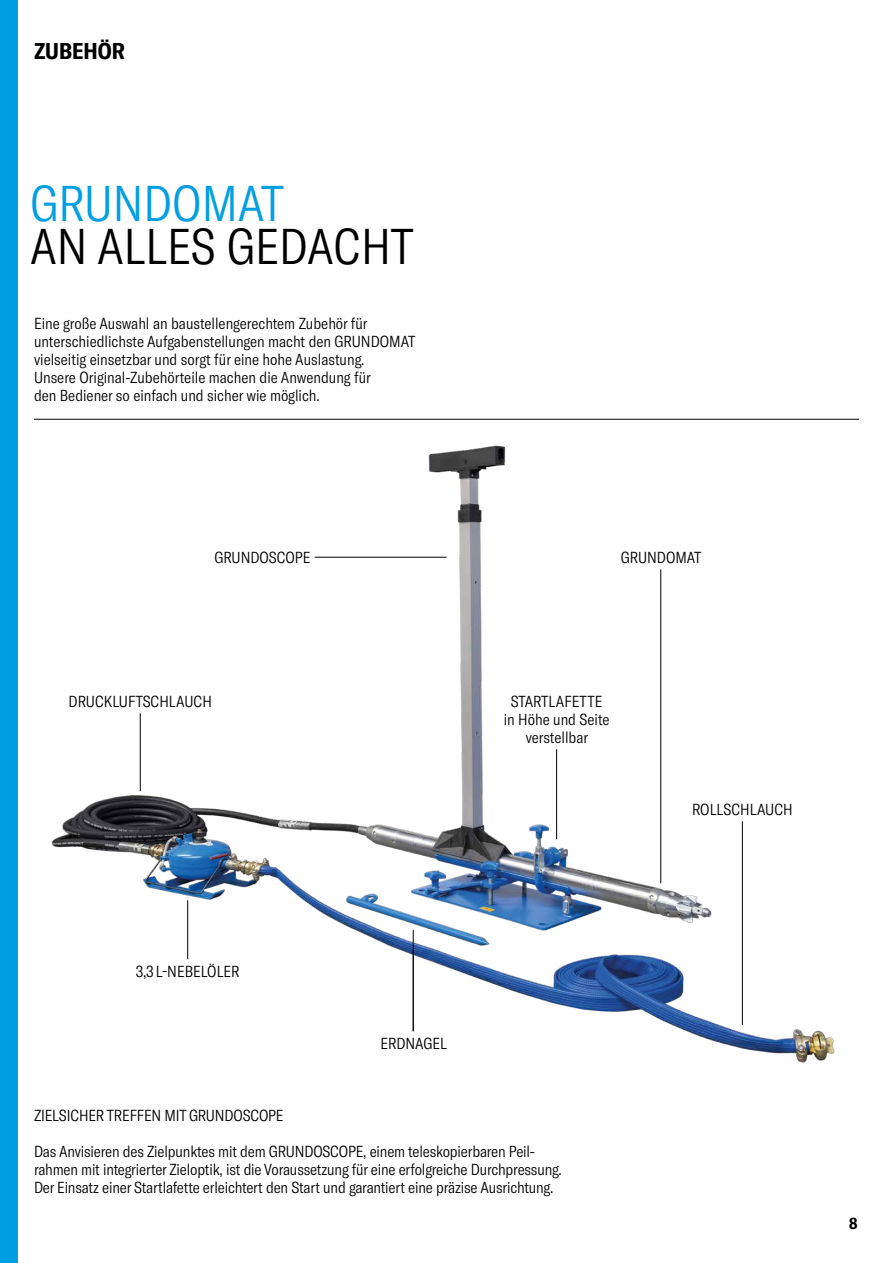
<style>
.page{position:relative;width:893px;height:1263px;background:#fff}
.page>*{position:absolute;margin:0;border:0;box-sizing:border-box;transform-origin:0 0}
.t1{font:300 condensed 49.5px "GT America";color:#000}
.t2{font:300 condensed 49.5px "GT America";color:#009fe3}
.t3{font:700 condensed 22.5px "GT America";color:#000}
.t4{font:300 condensed 15.75px/18px "GT America";letter-spacing:-.005em;color:#000}
.t5{font:700 condensed 15.75px "GT America";color:#000}
</style>
<div class="page">
<div style="left:0;top:0;width:17px;height:1263px;background:#009fe3"></div>
<img style="left:51px;top:445px;width:784px;height:618px">
<hr style="left:140px;top:713px;width:1px;height:78px;background:#000">
<hr style="left:742px;top:821px;width:1px;height:204px;background:#000">
<hr style="left:660px;top:569px;width:1px;height:314px;background:#000">
<hr style="left:556px;top:749px;width:1px;height:90px;background:#000">
<hr style="left:187px;top:900px;width:1px;height:59px;background:#000">
<hr style="left:315px;top:557px;width:131px;height:1px;background:#000">
<hr style="left:413px;top:930px;width:1px;height:101px;background:#000">
<hr style="left:34px;top:419px;width:825px;height:1px;background:#000">
<h2 class="t3" style="left:34px;top:37px;width:93px">ZUBEHÖR</h2>
<h1 class="t2" style="left:30px;top:175px;width:255px">GRUNDOMAT</h1>
<h1 class="t1" style="left:30px;top:218px;width:385px">AN ALLES GEDACHT</h1>
<p class="t4" style="left:34px;top:314px;width:383px">Eine große Auswahl an baustellengerechtem Zubehör für unterschiedlichste Aufgabenstellungen macht den GRUNDOMAT vielseitig einsetzbar und sorgt für eine hohe Auslastung.<br>Unsere Original-Zubehörteile machen die Anwendung für<br>den Bediener so einfach und sicher wie möglich.</p>
<p class="t4" style="left:214px;top:548px;width:98px">GRUNDOSCOPE</p>
<p class="t4" style="left:69px;top:692px;width:145px">DRUCKLUFTSCHLAUCH</p>
<p class="t4" style="left:621px;top:548px;width:82px">GRUNDOMAT</p>
<p class="t4" style="left:504px;top:692px;width:107px;text-align:center">STARTLAFETTE in Höhe und Seite verstellbar</p>
<p class="t4" style="left:692px;top:800px;width:102px">ROLLSCHLAUCH</p>
<p class="t4" style="left:136px;top:962px;width:105px">3,3 L-NEBELÖLER</p>
<p class="t4" style="left:380px;top:1034px;width:68px">ERDNAGEL</p>
<p class="t4" style="left:34px;top:1106px;width:251px">ZIELSICHER TREFFEN MIT GRUNDOSCOPE</p>
<p class="t4" style="left:34px;top:1142px;width:529px">Das Anvisieren des Zielpunktes mit dem GRUNDOSCOPE, einem teleskopierbaren Peil&shy;rahmen mit integrierter Zieloptik, ist die Voraussetzung für eine erfolgreiche Durchpressung.<br>Der Einsatz einer Startlafette erleichtert den Start und garantiert eine präzise Ausrichtung.</p>
<p class="t5" style="left:849px;top:1214px;width:10px">8</p>
</div>
